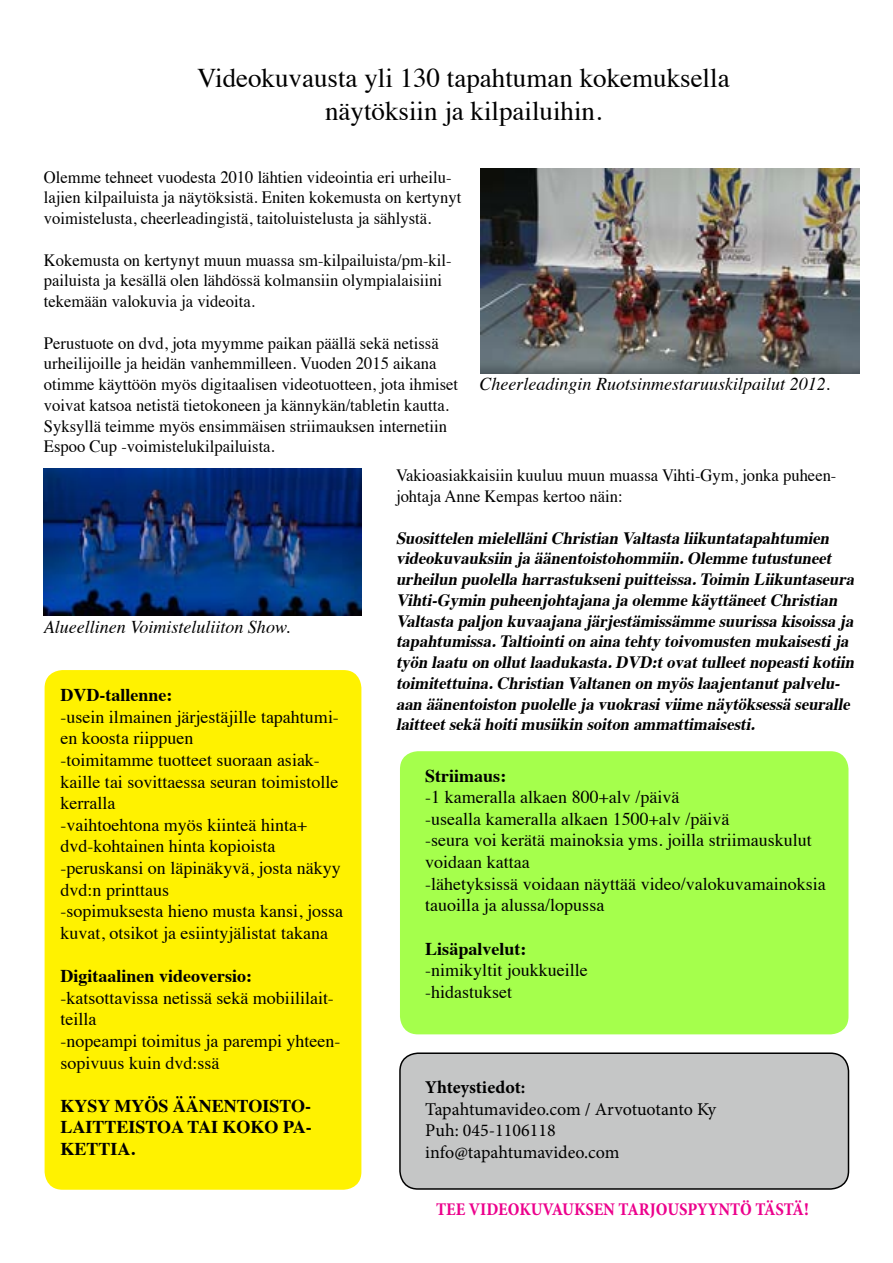
<style>
.page{position:relative;width:893px;height:1263px;background:#fff}
.page>*{position:absolute;margin:0;border:0;box-sizing:border-box;transform-origin:0 0}
.t1{font:27px/32.4px "Times";color:#000;text-align:center}
.t2{font:18px/21.6px "Times";color:#000}
.t3{font:700 18px/21.6px "Times";color:#000;text-align:justify}
.t4{font:italic 18px "Times";color:#000}
.t5{font:18px/21.6px "Minion Pro";color:#000}
.t6{font:700 condensed 18px "Minion Pro";color:#ec008c}
.t7{font:700 18px "Minion Pro";letter-spacing:-.005em;color:#000}
.t8{font:17.25px/20.7px "Times";color:#000;scale:.96 1}
.t9{font:italic 700 17.25px/20.7px "Times";color:#000;scale:.96 1}
.s1{font-style:normal}
</style>
<div class="page">
<div style="left:400px;top:751px;width:448px;height:283px;background:#a5ff4c;border-radius:18px"></div>
<div style="left:400px;top:1053px;width:448px;height:136px;background:#c5c6c6;border-radius:18px"></div>
<div style="left:399px;top:1052px;width:450px;height:138px;border:2px solid #000;border-radius:18px"></div>
<div style="left:45px;top:670px;width:316px;height:520px;background:#fff200;border-radius:18px"></div>
<img style="left:480px;top:169px;width:379px;height:205px">
<img style="left:44px;top:468px;width:317px;height:148px">
<h1 class="t1" style="left:197px;top:60px;width:534px">Videokuvausta yli 130 tapahtuman kokemuksella näytöksiin ja kilpailuihin.</h1>
<p class="t8" style="left:44px;top:165px;width:436px">Olemme tehneet vuodesta 2010 lähtien videointia eri urheilu&shy;lajien kilpailuista ja näytöksistä. Eniten kokemusta on kertynyt voimistelusta, cheerleadingistä, taitoluistelusta ja sählystä.</p>
<p class="t8" style="left:44px;top:248px;width:426px">Kokemusta on kertynyt muun muassa sm-kilpailuista/pm-kil&shy;pailuista ja kesällä olen lähdössä kolmansiin olympialaisiini tekemään valokuvia ja videoita.</p>
<p class="t8" style="left:44px;top:331px;width:433px">Perustuote on dvd, jota myymme paikan päällä sekä netissä urheilijoille ja heidän vanhemmilleen. Vuoden 2015 aikana otimme käyttöön myös digitaalisen videotuotteen, jota ihmiset voivat katsoa netistä tietokoneen ja kännykän/tabletin kautta.<br>Syksyllä teimme myös ensimmäisen striimauksen internetiin Espoo Cup -voimistelukilpailuista.</p>
<p class="t8" style="left:396px;top:464px;width:460px">Vakioasiakkaisiin kuuluu muun muassa Vihti-Gym, jonka puheen&shy;johtaja Anne Kempas kertoo näin:</p>
<p class="t9" style="left:396px;top:526px;width:484px">SuosittelenmielelläniChristianValtastaliikuntatapahtumien videokuvauksiinjaäänentoistohommiin.Olemmetutustuneet urheilunpuolellaharrastuksenipuitteissa.ToiminLiikuntaseura Vihti-GyminpuheenjohtajanajaolemmekäyttäneetChristian Valtastapaljonkuvaajanajärjestämissämmesuurissakisoissaja tapahtumissa.Taltiointionainatehtytoivomustenmukaisestija työnlaatuonollutlaadukasta.DVD:tovattulleetnopeastikotiin toimitettuina.ChristianValtanenonmyöslaajentanutpalvelu&shy;aanäänentoistonpuolellejavuokrasiviimenäytöksessäseuralle laitteetsekähoitimusiikinsoitonammattimaisesti.</p>
<p class="t4" style="left:480px;top:368px;width:352px">Cheerleadingin Ruotsinmestaruuskilpailut 2012<span class="s1">.</span></p>
<p class="t4" style="left:44px;top:611px;width:248px">Alueellinen Voimisteluliiton Show.</p>
<p class="t3" style="left:60px;top:682px;width:113px">DVD-tallenne:</p>
<p class="t2" style="left:60px;top:704px;width:284px">-usein ilmainen järjestäjille tapahtumi&shy;en koosta riippuen<br>-toimitamme tuotteet suoraan asiak&shy;kaille tai sovittaessa seuran toimistolle kerralla<br>-vaihtoehtona myös kiinteä hinta+ dvd-kohtainen hinta kopioista -peruskansi on läpinäkyvä, josta näkyy dvd:n printtaus<br>-sopimuksesta hieno musta kansi, jossa kuvat, otsikot ja esiintyjälistat takana</p>
<p class="t3" style="left:60px;top:963px;width:193px">Digitaalinen videoversio:</p>
<p class="t2" style="left:60px;top:985px;width:281px">-katsottavissa netissä sekä mobiililait&shy;teilla<br>-nopeampi toimitus ja parempi yhteen&shy;sopivuus kuin dvd:ssä</p>
<p class="t3" style="left:60px;top:1093px;width:253px">KYSY MYÖS ÄÄNENTOISTO-LAITTEISTOA TAI KOKO PA-KETTIA.</p>
<p class="t3" style="left:425px;top:763px;width:82px">Striimaus:</p>
<p class="t2" style="left:425px;top:785px;width:402px">-1 kameralla alkaen 800+alv /päivä<br>-usealla kameralla alkaen 1500+alv /päivä<br>-seura voi kerätä mainoksia yms. joilla striimauskulut voidaan kattaa<br>-lähetyksissä voidaan näyttää video/valokuvamainoksia tauoilla ja alussa/lopussa</p>
<p class="t3" style="left:425px;top:936px;width:103px">Lisäpalvelut:</p>
<p class="t2" style="left:425px;top:958px;width:164px">-nimikyltit joukkueille -hidastukset</p>
<p class="t7" style="left:425px;top:1075px;width:102px">Yhteystiedot:</p>
<p class="t5" style="left:425px;top:1098px;width:292px">Tapahtumavideo.com / Arvotuotanto Ky<br>Puh: 045-1106118 info@tapahtumavideo.com</p>
<p class="t6" style="left:436px;top:1197px;width:374px">TEE VIDEOKUVAUKSEN TARJOUSPYYNTÖ TÄSTÄ!</p>
</div>
